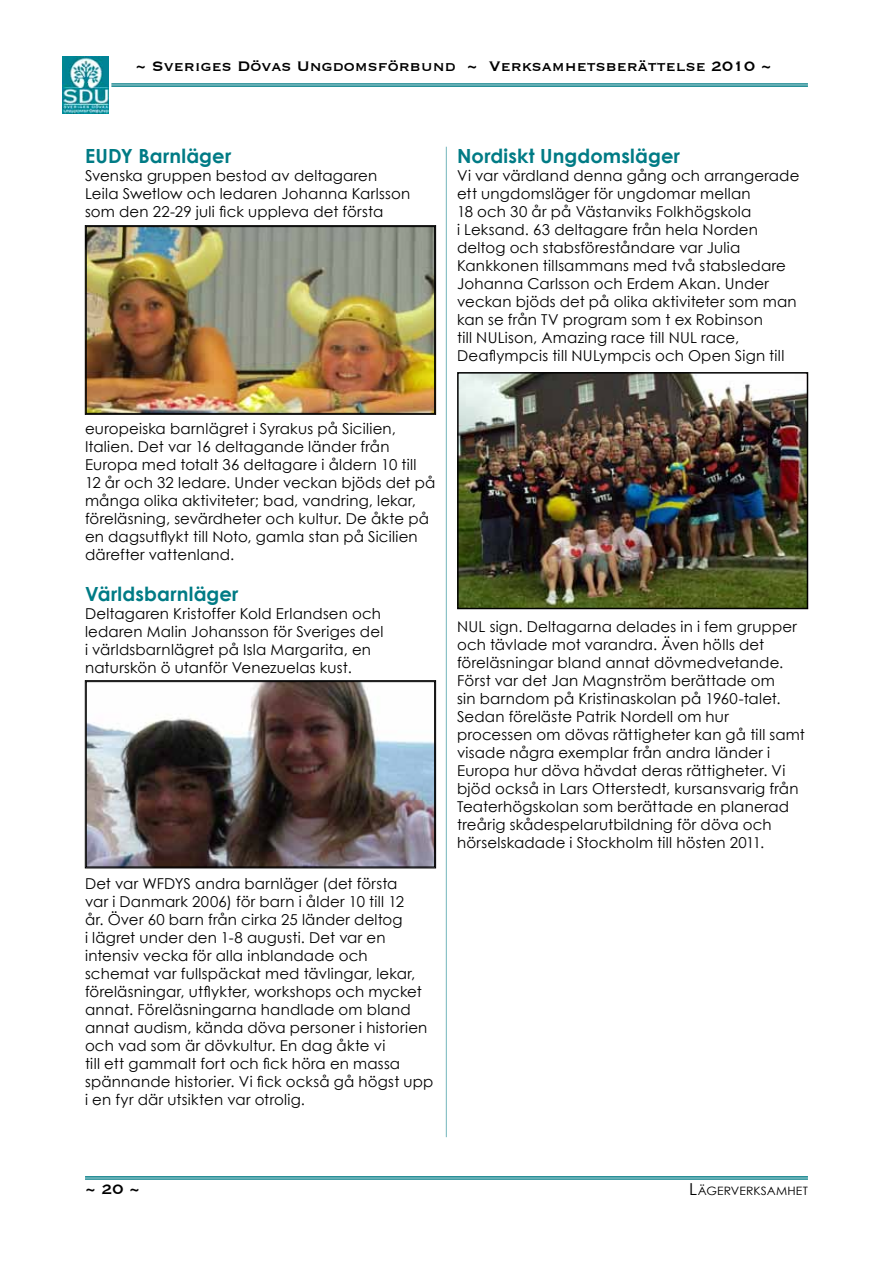
<style>
.page{position:relative;width:893px;height:1263px;background:#fff}
.page>*{position:absolute;margin:0;border:0;box-sizing:border-box;transform-origin:0 0}
.t1{font:700 19.5px "Century Gothic";letter-spacing:.01em;color:#007b85}
.t2{font:18px "Copperplate";color:#000}
.t3{font:15px/18px "Century Gothic";letter-spacing:.015em;color:#000}
.t4{font:11.55px "Century Gothic";letter-spacing:.005em;color:#000;scale:1.05 1}
.s1{font-size:16.5px}
</style>
<div class="page">
<hr style="left:85px;top:1176px;width:723px;height:1px;background:#007b85">
<hr style="left:85px;top:1177px;width:723px;height:1px;background:#007b85">
<hr style="left:85px;top:1179px;width:723px;height:1px;background:#007b85">
<hr style="left:111px;top:83px;width:697px;height:1px;background:#007b85">
<hr style="left:111px;top:85px;width:697px;height:1px;background:#007b85">
<hr style="left:111px;top:86px;width:697px;height:1px;background:#007b85">
<img style="left:62px;top:57px;width:47px;height:57px">
<hr style="left:446px;top:147px;width:1px;height:990px;background:#007b85">
<img style="left:85px;top:680px;width:351px;height:188px">
<div style="left:86px;top:681px;width:349px;height:186px;border:1px solid #000"></div>
<img style="left:85px;top:225px;width:351px;height:190px">
<div style="left:86px;top:226px;width:349px;height:188px;border:1px solid #000"></div>
<img style="left:460px;top:375px;width:345px;height:231px">
<div style="left:457px;top:372px;width:351px;height:237px;border:2px solid #000"></div>
<p class="t2" style="left:136px;top:55px;width:637px">~ Sveriges Dövas Ungdomsförbund ~ Verksamhetsberättelse 2010 ~</p>
<h1 class="t1" style="left:85px;top:144px;width:148px">EUDY Barnläger</h1>
<p class="t3" style="left:85px;top:167px;width:327px">Svenska gruppen bestod av deltagaren<br>Leila Swetlow och ledaren Johanna Karlsson som den 22-29 juli fick uppleva det första</p>
<p class="t3" style="left:85px;top:419px;width:352px">europeiska barnlägret i Syrakus på Sicilien, Italien. Det var 16 deltagande länder från Europa med totalt 36 deltagare i åldern 10 till 12 år och 32 ledare. Under veckan bjöds det på många olika aktiviteter; bad, vandring, lekar, föreläsning, sevärdheter och kultur. De åkte på en dagsutflykt till Noto, gamla stan på Sicilien därefter vattenland.</p>
<h1 class="t1" style="left:85px;top:582px;width:155px">Världsbarnläger</h1>
<p class="t3" style="left:85px;top:604px;width:300px">Deltagaren Kristoffer Kold Erlandsen och ledaren Malin Johansson för Sveriges del i världsbarnlägret på Isla Margarita, en naturskön ö utanför Venezuelas kust.</p>
<p class="t3" style="left:85px;top:874px;width:350px">Det var WFDYS andra barnläger (det första<br>var i Danmark 2006) för barn i ålder 10 till 12<br>år. Över 60 barn från cirka 25 länder deltog<br>i lägret under den 1-8 augusti. Det var en intensiv vecka för alla inblandade och schemat var fullspäckat med tävlingar, lekar, föreläsningar, utflykter, workshops och mycket annat. Föreläsningarna handlade om bland annat audism, kända döva personer i historien och vad som är dövkultur. En dag åkte vi<br>till ett gammalt fort och fick höra en massa spännande historier. Vi fick också gå högst upp i en fyr där utsikten var otrolig.</p>
<h1 class="t1" style="left:457px;top:144px;width:224px">Nordiskt Ungdomsläger</h1>
<p class="t3" style="left:457px;top:167px;width:344px">Vi var värdland denna gång och arrangerade ett ungdomsläger för ungdomar mellan<br>18 och 30 år på Västanviks Folkhögskola<br>i Leksand. 63 deltagare från hela Norden deltog och stabsföreståndare var Julia Kankkonen tillsammans med två stabsledare Johanna Carlsson och Erdem Akan. Under veckan bjöds det på olika aktiviteter som man kan se från TV program som t ex Robinson<br>till NULison, Amazing race till NUL race, Deaflympcis till NULympcis och Open Sign till</p>
<p class="t3" style="left:457px;top:617px;width:349px">NUL sign. Deltagarna delades in i fem grupper och tävlade mot varandra. Även hölls det föreläsningar bland annat dövmedvetande.<br>Först var det Jan Magnström berättade om<br>sin barndom på Kristinaskolan på 1960-talet.<br>Sedan föreläste Patrik Nordell om hur processen om dövas rättigheter kan gå till samt visade några exemplar från andra länder i Europa hur döva hävdat deras rättigheter. Vi bjöd också in Lars Otterstedt, kursansvarig från Teaterhögskolan som berättade en planerad treårig skådespelarutbildning för döva och hörselskadade i Stockholm till hösten 2011.</p>
<p class="t2" style="left:85px;top:1177px;width:56px">~ 20 ~</p>
<p class="t4" style="left:689px;top:1183px;width:114px"><span class="s1">L</span>ÄGERVERKSAMHET</p>
</div>
